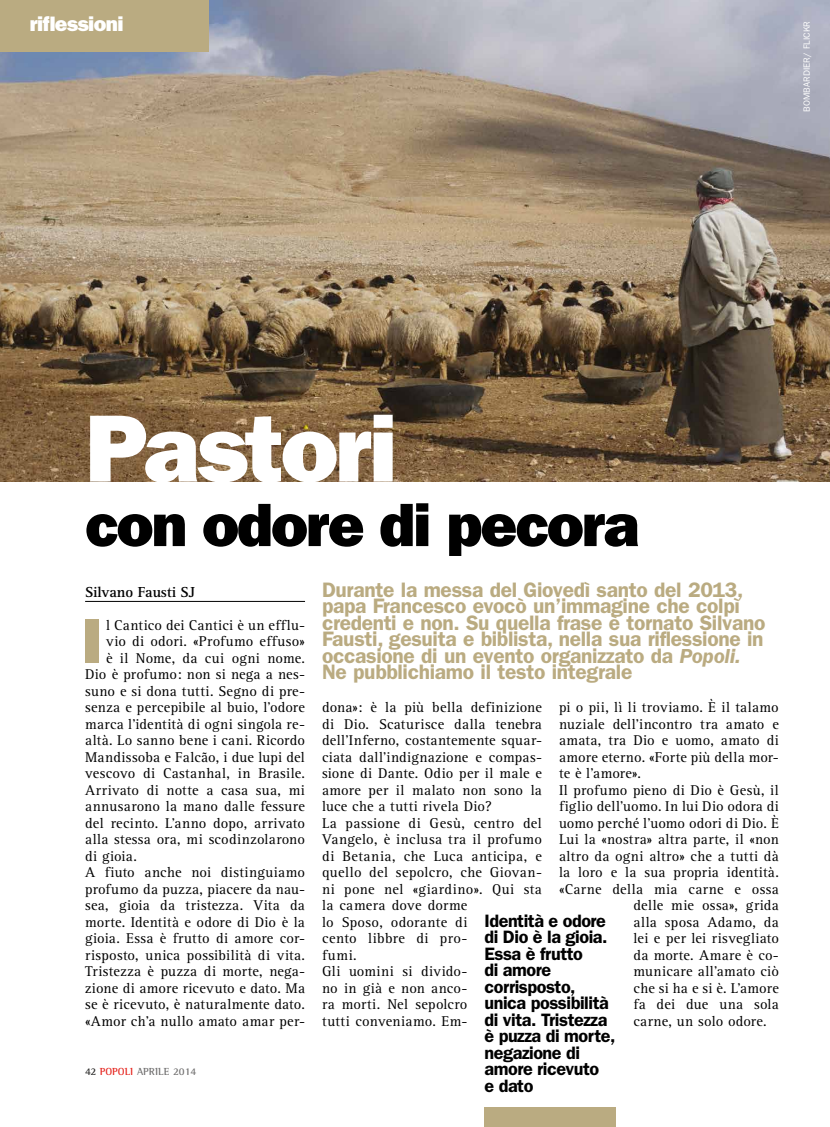
<style>
.page{position:relative;width:830px;height:1127px;background:#fff}
.page>*{position:absolute;margin:0;border:0;box-sizing:border-box;transform-origin:0 0}
.t1{font:96px "ITC Franklin Gothic Std Hvy";letter-spacing:-.03em;color:#fff}
.t2{font:62.7px "ITC Franklin Gothic Std Hvy";color:#baab81}
.t3{font:61.5px "ITC Franklin Gothic Std Hvy";letter-spacing:-.03em;color:#000}
.t4{font:600 21px/16.5px "ITC Franklin Gothic Std";letter-spacing:-.015em;color:#baab81}
.t5{font:21px "ITC Franklin Gothic Std Hvy";letter-spacing:-.03em;color:#fff}
.t6{font:600 18px/16.5px "ITC Franklin Gothic Std";letter-spacing:-.025em;color:#000}
.t7{font:700 15px "Rotis Serif";letter-spacing:-.01em;color:#000}
.t8{font:14.7px/16.5px "Rotis Serif";letter-spacing:.015em;color:#000}
.t9{font:700 10.5px "Rotis Semi Serif";color:#e5231d}
.t10{font:700 10.5px "Rotis Semi Serif";color:#706f6f}
.t11{font:9px "ITC Franklin Gothic Std";letter-spacing:.005em;color:#fff}
.s1{font-style:italic}
.s2{color:#282827}
.s3{color:#706f6f}
</style>
<div class="page">
<img style="left:0;top:0;width:829px;height:481px">
<hr style="left:85px;top:601px;width:220px;height:1px;background:#000">
<div style="left:484px;top:1108px;width:132px;height:19px;background:#baab81"></div>
<div style="left:0;top:0;width:208px;height:51px;background:#baab81"></div>
<h3 class="t5" style="left:30px;top:12px;width:95px">riflessioni</h3>
<p class="t11" style="left:801px;top:112px;width:92px;rotate:-90deg">BOMBARDIER/ FLICKR</p>
<h1 class="t1" style="left:85px;top:392px;width:314px">Pastori</h1>
<h3 class="t3" style="left:85px;top:489px;width:555px">con odore di pecora</h3>
<p class="t4" style="left:322px;top:581px;width:444px">Durante la messa del Giovedì santo del 2013, papa Francesco evocò un’immagine che colpì credenti e non. Su quella frase è tornato Silvano Fausti, gesuita e biblista, nella sua riflessione in occasione di un evento organizzato da <span class="s1">Popoli.<br></span>Ne pubblichiamo il testo integrale</p>
<p class="t7" style="left:85px;top:583px;width:111px">Silvano Fausti SJ</p>
<h2 class="t2" style="left:81px;top:604px;width:22px">I</h2>
<p class="t8" style="left:106px;top:617px;width:200px">l Cantico dei Cantici è un efflu-</p>
<p class="t8" style="left:106px;top:633px;width:200px">vio di odori. «Profumo effuso»</p>
<p class="t8" style="left:106px;top:650px;width:200px">è il Nome, da cui ogni nome.</p>
<p class="t8" style="left:85px;top:666px;width:221px">Dio è profumo: non si nega a nes-</p>
<p class="t8" style="left:85px;top:683px;width:221px">suno e si dona tutti. Segno di pre-</p>
<p class="t8" style="left:85px;top:699px;width:221px">senza e percepibile al buio, l’odore</p>
<p class="t8" style="left:85px;top:716px;width:221px">marca l’identità di ogni singola re-</p>
<p class="t8" style="left:85px;top:732px;width:221px">altà. Lo sanno bene i cani. Ricordo</p>
<p class="t8" style="left:85px;top:749px;width:221px">Mandissoba e Falcão, i due lupi del</p>
<p class="t8" style="left:85px;top:765px;width:221px">vescovo di Castanhal, in Brasile.</p>
<p class="t8" style="left:85px;top:782px;width:221px">Arrivato di notte a casa sua, mi</p>
<p class="t8" style="left:85px;top:798px;width:221px">annusarono la mano dalle fessure</p>
<p class="t8" style="left:85px;top:815px;width:221px">del recinto. L’anno dopo, arrivato</p>
<p class="t8" style="left:85px;top:831px;width:221px">alla stessa ora, mi scodinzolarono</p>
<p class="t8" style="left:85px;top:848px;width:53px">di gioia.</p>
<p class="t8" style="left:85px;top:864px;width:221px">A fiuto anche noi distinguiamo</p>
<p class="t8" style="left:85px;top:881px;width:221px">profumo da puzza, piacere da nau-</p>
<p class="t8" style="left:85px;top:897px;width:221px">sea, gioia da tristezza. Vita da</p>
<p class="t8" style="left:85px;top:914px;width:221px">morte. Identità e odore di Dio è la</p>
<p class="t8" style="left:85px;top:930px;width:221px">gioia. Essa è frutto di amore cor-</p>
<p class="t8" style="left:85px;top:947px;width:221px">risposto, unica possibilità di vita.</p>
<p class="t8" style="left:85px;top:963px;width:221px">Tristezza è puzza di morte, nega-</p>
<p class="t8" style="left:85px;top:980px;width:221px">zione di amore ricevuto e dato. Ma</p>
<p class="t8" style="left:85px;top:996px;width:221px">se è ricevuto, è naturalmente dato.</p>
<p class="t8" style="left:85px;top:1013px;width:221px">«Amor ch’a nullo amato amar per-</p>
<p class="t8" style="left:558px;top:699px;width:221px">pi o pii, lì li troviamo. È il talamo</p>
<p class="t8" style="left:558px;top:716px;width:221px">nuziale dell’incontro tra amato e</p>
<p class="t8" style="left:558px;top:732px;width:221px">amata, tra Dio e uomo, amato di</p>
<p class="t8" style="left:558px;top:749px;width:221px">amore eterno. «Forte più della mor-</p>
<p class="t8" style="left:558px;top:765px;width:83px">te è l’amore».</p>
<p class="t8" style="left:558px;top:782px;width:221px">Il profumo pieno di Dio è Gesù, il</p>
<p class="t8" style="left:558px;top:798px;width:221px">figlio dell’uomo. In lui Dio odora di</p>
<p class="t8" style="left:558px;top:815px;width:221px">uomo perché l’uomo odori di Dio. È</p>
<p class="t8" style="left:558px;top:831px;width:221px">Lui la «nostra» altra parte, il «non</p>
<p class="t8" style="left:558px;top:848px;width:221px">altro da ogni altro» che a tutti dà</p>
<p class="t8" style="left:558px;top:864px;width:221px">la loro e la sua propria identità.</p>
<p class="t8" style="left:558px;top:881px;width:221px">«Carne della mia carne e ossa</p>
<p class="t8" style="left:633px;top:897px;width:147px">delle mie ossa», grida</p>
<p class="t8" style="left:633px;top:914px;width:147px">alla sposa Adamo, da</p>
<p class="t8" style="left:633px;top:930px;width:147px">lei e per lei risvegliato</p>
<p class="t8" style="left:633px;top:947px;width:147px">da morte. Amare è co-</p>
<p class="t8" style="left:633px;top:963px;width:147px">municare all’amato ciò</p>
<p class="t8" style="left:633px;top:980px;width:147px">che si ha e si è. L’amore</p>
<p class="t8" style="left:633px;top:996px;width:147px">fa dei due una sola</p>
<p class="t8" style="left:633px;top:1013px;width:135px">carne, un solo odore.</p>
<p class="t8" style="left:322px;top:699px;width:221px">dona»: è la più bella definizione di Dio. Scaturisce dalla tenebra dell’Inferno, costantemente squar&shy;ciata dall’indignazione e compas&shy;sione di Dante. Odio per il male e amore per il malato non sono la luce che a tutti rivela Dio?<br>La passione di Gesù, centro del<br>Vangelo, è inclusa tra il profumo di Betania, che Luca anticipa, e quello del sepolcro, che Giovan&shy;ni pone nel «giardino». Qui sta la camera dove dorme<br>lo Sposo, odorante di<br>cento libbre di pro-<br>fumi.<br>Gli uomini si divido-<br>no in già e non anco-<br>ra morti. Nel sepolcro<br>tutti conveniamo. Em-</p>
<p class="t6" style="left:484px;top:912px;width:132px">Identità e odore di Dio è la gioia.<br>Essa è frutto<br>di amore corrisposto, unica possibilità di vita. Tristezza è puzza di morte, negazione di amore ricevuto<br>e dato</p>
<p class="t9" style="left:85px;top:1065px;width:59px"><span class="s2">42</span> POPOLI <span class="s3">APRILE</span></p>
<p class="t10" style="left:173px;top:1065px;width:25px">2014</p>
</div>
